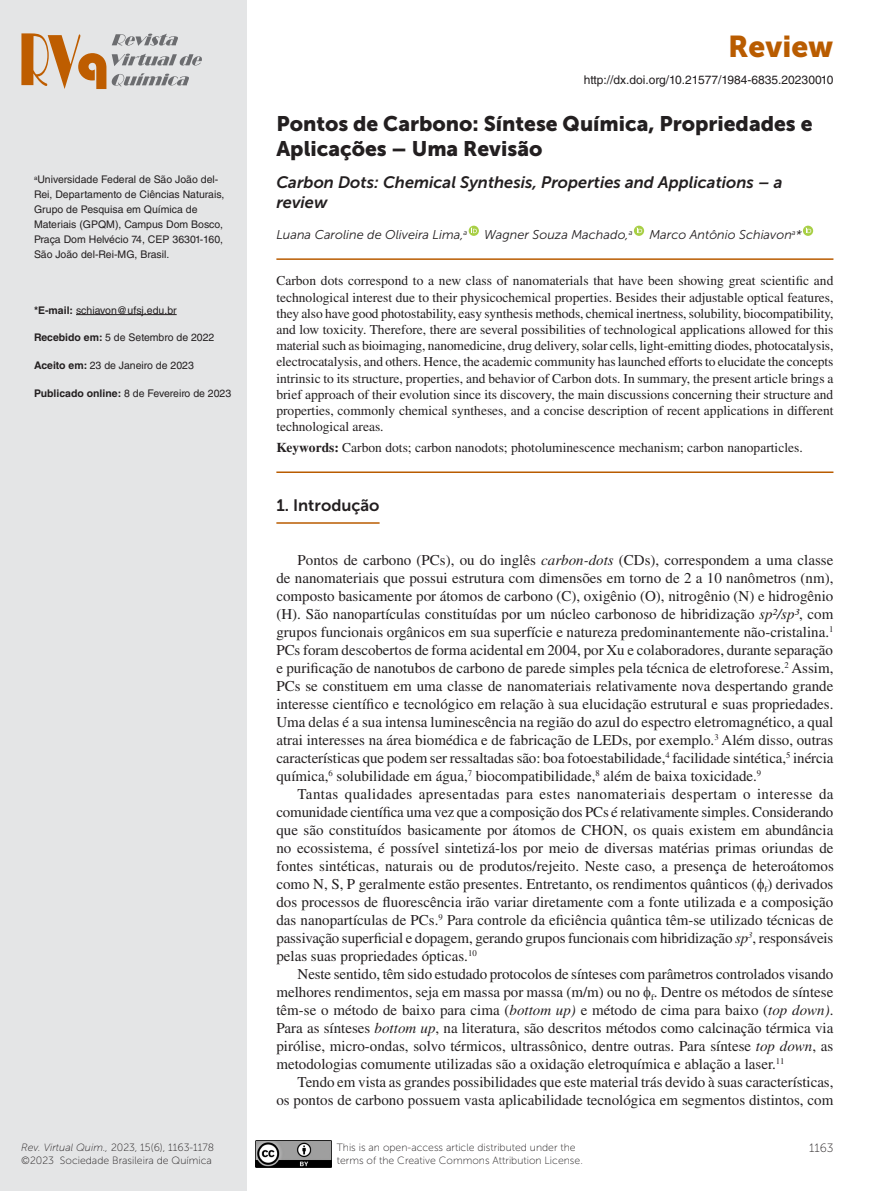
<style>
.page{position:relative;width:893px;height:1191px;background:#fff}
.page>*{position:absolute;margin:0;border:0;box-sizing:border-box;transform-origin:0 0}
.t1{font:30px "Museo Sans 900";color:#b95c00}
.Título{font:21px/25.2px "Museo Sans 900";color:#231f20}
.Título_inglês{font:italic 16.5px/19.8px "Museo Sans 700";color:#231f20}
.Sessão{font:16.5px "Museo Sans 700";color:#231f20}
.t2{font:15px/18px "Times LT Std";color:#231f20;text-align:justify}
.Resumo{font:13.5px/16.2px "Times LT Std";color:#231f20;text-align:justify}
.Keywords{font:13.5px "Times LT Std";color:#231f20}
.Autores{font:italic 12.75px "Museo Sans 300";color:#231f20}
.t3{font:12px "Helvetica LT Std";color:#231f20}
.t4{font:12px "Museo Sans 100";color:#231f20}
.Endereço{font:10.5px/15px "Helvetica LT Std";color:#231f20}
.t5{font:10.5px/12.6px "Museo Sans 100";color:#231f20}
.s1{font-weight:700}
.s2{font-style:italic}
</style>
<div class="page">
<div style="left:0;top:0;width:246px;height:1191px;background:#e4e5e6"></div>
<img style="left:255px;top:1140px;width:77px;height:27px">
<svg style="left:21px;top:33px;width:85px;height:56px"></svg>
<svg style="left:112px;top:73px;width:77px;height:13px"></svg>
<svg style="left:112px;top:54px;width:90px;height:12px"></svg>
<svg style="left:112px;top:34px;width:66px;height:12px"></svg>
<hr style="left:76px;top:314px;width:101px;height:1px;background:#231f20">
<hr style="left:276px;top:258px;width:557px;height:2px;background:#b95c00">
<hr style="left:276px;top:471px;width:557px;height:2px;background:#b95c00">
<hr style="left:276px;top:522px;width:104px;height:2px;background:#b95c00">
<svg style="left:469px;top:226px;width:10px;height:10px"></svg>
<svg style="left:471px;top:227px;width:6px;height:6px"></svg>
<svg style="left:634px;top:226px;width:10px;height:10px"></svg>
<svg style="left:637px;top:227px;width:5px;height:6px"></svg>
<svg style="left:803px;top:226px;width:10px;height:10px"></svg>
<svg style="left:806px;top:227px;width:5px;height:6px"></svg>
<p class="Endereço" style="left:34px;top:172px;width:192px"><sup>a</sup>Universidade Federal de São João del-Rei, Departamento de Ciências Naturais, Grupo de Pesquisa em Química de Materiais (GPQM), Campus Dom Bosco, Praça Dom Helvécio 74, CEP 36301-160, São João del-Rei-MG, Brasil.</p>
<p class="Endereço" style="left:34px;top:302px;width:144px"><span class="s1">*E-mail:</span> schiavon@ufsj.edu.br</p>
<p class="Endereço" style="left:34px;top:330px;width:182px"><span class="s1">Recebido em:</span> 5 de Setembro de 2022</p>
<p class="Endereço" style="left:34px;top:358px;width:161px"><span class="s1">Aceito em:</span> 23 de Janeiro de 2023</p>
<p class="Endereço" style="left:34px;top:386px;width:199px"><span class="s1">Publicado online:</span> 8 de Fevereiro de 2023</p>
<h1 class="t1" style="left:728px;top:29px;width:107px">Review</h1>
<p class="t3" style="left:584px;top:72px;width:251px">http://dx.doi.org/10.21577/1984-6835.20230010</p>
<p class="Título" style="left:276px;top:111px;width:538px">Pontos de Carbono: Síntese Química, Propriedades e<br>Aplicações – Uma Revisão</p>
<p class="Título_inglês" style="left:276px;top:173px;width:508px">Carbon Dots: Chemical Synthesis, Properties and Applications – a review</p>
<p class="Autores" style="left:276px;top:228px;width:193px">Luana Caroline de Oliveira Lima,<sup>a</sup></p>
<p class="Autores" style="left:484px;top:228px;width:150px">Wagner Souza Machado,<sup>a</sup></p>
<p class="Autores" style="left:649px;top:228px;width:154px">Marco Antônio Schiavon<sup>a</sup>*</p>
<p class="Resumo" style="left:276px;top:273px;width:559px">Carbon dots correspond to a new class of nanomaterials that have been showing great scientific and technological interest due to their physicochemical properties. Besides their adjustable optical features, they also have good photostability, easy synthesis methods, chemical inertness, solubility, biocompatibility, and low toxicity. Therefore, there are several possibilities of technological applications allowed for this material such as bioimaging, nanomedicine, drug delivery, solar cells, light-emitting diodes, photocatalysis, electrocatalysis, and others. Hence, the academic community has launched efforts to elucidate the concepts intrinsic to its structure, properties, and behavior of Carbon dots. In summary, the present article brings a brief approach of their evolution since its discovery, the main discussions concerning their structure and properties, commonly chemical syntheses, and a concise description of recent applications in different technological areas.</p>
<p class="Keywords" style="left:276px;top:439px;width:528px"><span class="s1">Keywords:</span> Carbon dots; carbon nanodots; photoluminescence mechanism; carbon nanoparticles.</p>
<p class="Sessão" style="left:276px;top:496px;width:105px">1. Introdução</p>
<p class="t2" style="left:276px;top:551px;width:559px;text-indent:21px">Pontos de carbono (PCs), ou do inglês <span class="s2">carbon-dots</span> (CDs), correspondem a uma classe de nanomateriais que possui estrutura com dimensões em torno de 2 a 10 nanômetros (nm), composto basicamente por átomos de carbono (C), oxigênio (O), nitrogênio (N) e hidrogênio (H). São nanopartículas constituídas por um núcleo carbonoso de hibridização <span class="s2">sp²/sp³</span>, com grupos funcionais orgânicos em sua superfície e natureza predominantemente não-cristalina.<sup>1<br></sup>PCs foram descobertos de forma acidental em 2004, por Xu e colaboradores, durante separação e purificação de nanotubos de carbono de parede simples pela técnica de eletroforese.<sup>2</sup> Assim, PCs se constituem em uma classe de nanomateriais relativamente nova despertando grande interesse científico e tecnológico em relação à sua elucidação estrutural e suas propriedades.<br>Uma delas é a sua intensa luminescência na região do azul do espectro eletromagnético, a qual atrai interesses na área biomédica e de fabricação de LEDs, por exemplo.<sup>3</sup> Além disso, outras características que podem ser ressaltadas são: boa fotoestabilidade,<sup>4</sup> facilidade sintética,<sup>5</sup> inércia química,<sup>6</sup> solubilidade em água,<sup>7</sup> biocompatibilidade,<sup>8</sup> além de baixa toxicidade.<sup>9</sup></p>
<p class="t2" style="left:276px;top:785px;width:559px;text-indent:21px">Tantas qualidades apresentadas para estes nanomateriais despertam o interesse da comunidade científica uma vez que a composição dos PCs é relativamente simples. Considerando que são constituídos basicamente por átomos de CHON, os quais existem em abundância no ecossistema, é possível sintetizá-los por meio de diversas matérias primas oriundas de fontes sintéticas, naturais ou de produtos/rejeito. Neste caso, a presença de heteroátomos como N, S, P geralmente estão presentes. Entretanto, os rendimentos quânticos ( <sub>f</sub>) derivados dos processos de fluorescência irão variar diretamente com a fonte utilizada e a composição das nanopartículas de PCs.<sup>9</sup> Para controle da eficiência quântica têm-se utilizado técnicas de passivação superficial e dopagem, gerando grupos funcionais com hibridização <span class="s2">sp</span><sup>3</sup>, responsáveis pelas suas propriedades ópticas.<sup>10</sup></p>
<p class="t2" style="left:276px;top:965px;width:559px;text-indent:21px">Neste sentido, têm sido estudado protocolos de sínteses com parâmetros controlados visando melhores rendimentos, seja em massa por massa (m/m) ou no <sub>f</sub>. Dentre os métodos de síntese têm-se o método de baixo para cima (<span class="s2">bottom up)</span> e método de cima para baixo (<span class="s2">top down)</span>.<br>Para as sínteses <span class="s2">bottom up</span>, na literatura, são descritos métodos como calcinação térmica via pirólise, micro-ondas, solvo térmicos, ultrassônico, dentre outras. Para síntese <span class="s2">top down</span>, as metodologias comumente utilizadas são a oxidação eletroquímica e ablação a laser.<sup>11</sup></p>
<p class="t2" style="left:276px;top:1073px;width:559px;text-align:right">Tendo em vista as grandes possibilidades que este material trás devido à suas características,<br>os pontos de carbono possuem vasta aplicabilidade tecnológica em segmentos distintos, com</p>
<p class="t5" style="left:337px;top:1141px;width:248px">This is an open-access article distributed under the terms of the Creative Commons Attribution License.</p>
<p class="t5" style="left:21px;top:1141px;width:194px"><span class="s2">Rev. Virtual Quim.,</span> 2023, 15(6), 1163-1178 ©2023 Sociedade Brasileira de Química</p>
<p class="t4" style="left:809px;top:1141px;width:26px">1163</p>
</div>
